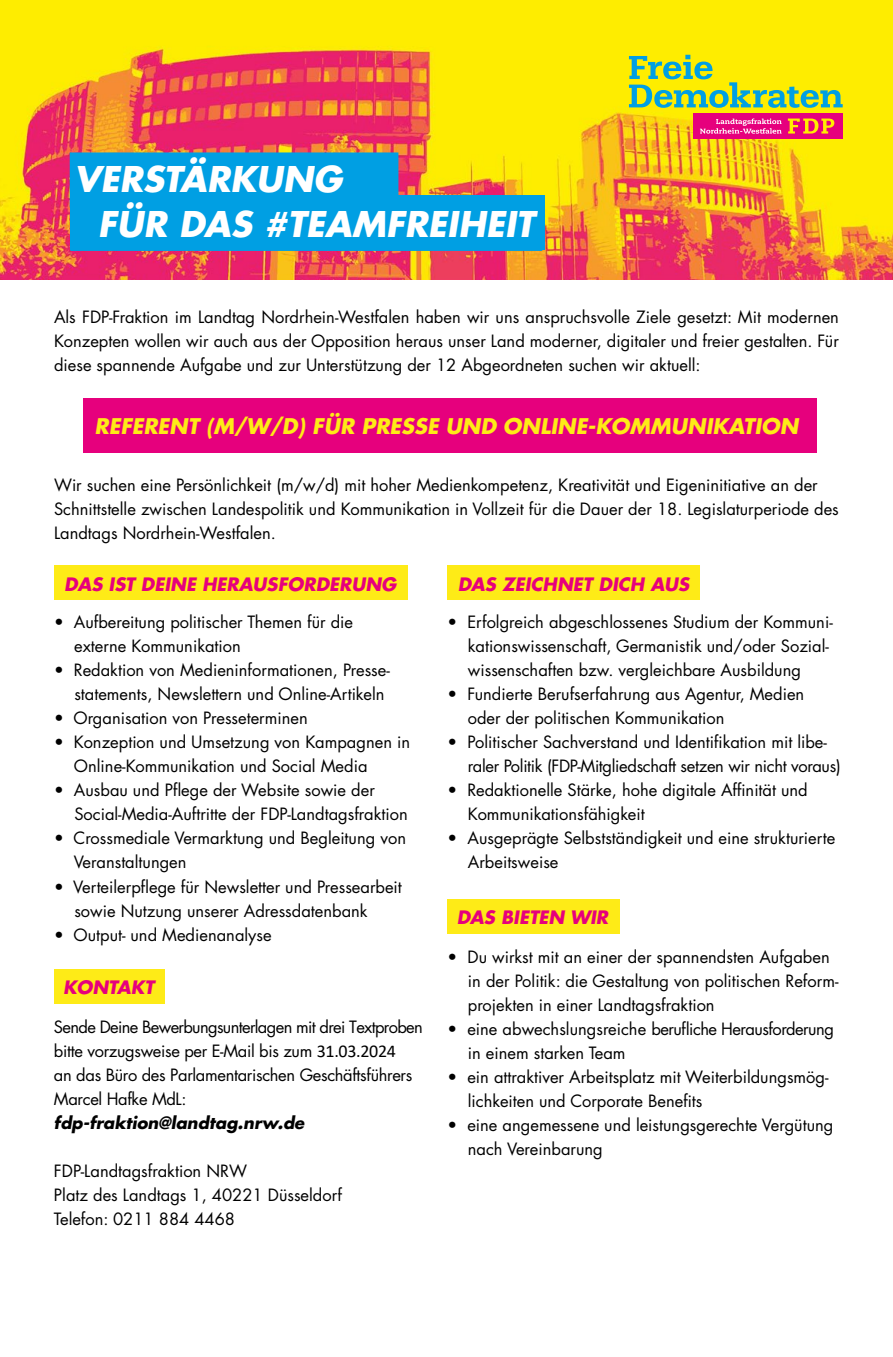
<style>
.page{position:relative;width:893px;height:1357px;background:#fff}
.page>*{position:absolute;margin:0;border:0;box-sizing:border-box;transform-origin:0 0}
.t1{font:italic 700 36.3px/43.7px "Futura LT Pro";color:#fff}
.t2{font:italic 700 34.5px/45px "Futura LT Pro";color:#fff}
.t3{font:italic 700 21px "Futura LT Pro";color:#feeb17}
.t4{font:italic 700 18px "Futura LT Pro";color:#e6007d}
.t5{font:16.5px/24px "Futura LT Pro";color:#000}
.t6{font:16.5px/24px "Futura LT Pro";letter-spacing:-.02em;color:#000}
.t7{font:italic 700 16.5px "Futura LT Pro";color:#000}
.s1{font-family:"Calibri";font-size:18px}
</style>
<div class="page">
<div style="left:83px;top:399px;width:733px;height:54px;background:#e6007d"></div>
<img style="left:0;top:0;width:893px;height:280px">
<svg style="left:629px;top:55px;width:214px;height:53px;background:#b8d73e"></svg>
<div style="left:693px;top:113px;width:150px;height:26px;background:#e6007d"></div>
<svg style="left:788px;top:118px;width:46px;height:15px"></svg>
<svg style="left:700px;top:118px;width:82px;height:16px"></svg>
<div style="left:54px;top:566px;width:354px;height:34px;background:#feeb17"></div>
<div style="left:448px;top:566px;width:252px;height:34px;background:#feeb17"></div>
<div style="left:54px;top:969px;width:111px;height:34px;background:#feeb17"></div>
<div style="left:448px;top:899px;width:172px;height:34px;background:#feeb17"></div>
<div style="left:70px;top:153px;width:328px;height:54px;background:#009fe3"></div>
<div style="left:71px;top:196px;width:474px;height:54px;background:#009fe3"></div>
<h1 class="t1" style="left:142px;top:157px;width:382px;text-indent:-54px">VERSTÄRKUNG<br>FÜRS TEAM FREIHEIT</h1>
<h2 class="t2" style="left:98px;top:155px;width:438px;text-indent:-24px">VERSTÄRKUNG<br>FÜR DAS #TEAMFREIHEIT</h2>
<p class="t5" style="left:54px;top:305px;width:786px;text-align:justify">Als FDP-Fraktion im Landtag Nordrhein-Westfalen haben wir uns anspruchsvolle Ziele gesetzt: Mit modernen Konzepten wollen wir auch aus der Opposition heraus unser Land moderner, digitaler und freier gestalten. Für diese spannende Aufgabe und zur Unterstützung der 12 Abgeordneten suchen wir aktuell:</p>
<p class="t3" style="left:95px;top:410px;width:705px">REFERENT (M/W/D) FÜR PRESSE UND ONLINE-KOMMUNIKATION</p>
<p class="t5" style="left:54px;top:473px;width:786px">Wir suchen eine Persönlichkeit (m/w/d) mit hoher Medienkompetenz, Kreativität und Eigeninitiative an der<br>Schnittstelle zwischen Landespolitik und Kommunikation in Vollzeit für die Dauer der 18. Legislaturperiode des<br>Landtags Nordrhein-Westfalen.</p>
<p class="t4" style="left:64px;top:571px;width:334px">DAS IST DEINE HERAUSFORDERUNG</p>
<p class="t5" style="left:74px;top:610px;width:280px;text-indent:-20px">• Aufbereitung politischer Themen für die externe Kommunikation</p>
<p class="t5" style="left:74px;top:658px;width:317px;text-indent:-20px">• Redaktion von Medieninformationen, Presse&shy;statements, Newslettern und Online-Artikeln</p>
<p class="t5" style="left:54px;top:706px;width:255px">• Organisation von Presseterminen</p>
<p class="t5" style="left:74px;top:730px;width:338px;text-indent:-20px">• Konzeption und Umsetzung von Kampagnen in<br>Online-Kommunikation und Social Media</p>
<p class="t5" style="left:74px;top:778px;width:335px;text-indent:-20px">• Ausbau und Pflege der Website sowie der<br>Social-Media-Auftritte der FDP-Landtagsfraktion</p>
<p class="t5" style="left:74px;top:826px;width:334px;text-indent:-20px">• Crossmediale Vermarktung und Begleitung von<br>Veranstaltungen</p>
<p class="t5" style="left:74px;top:874px;width:329px;text-indent:-20px">• Verteilerpflege für Newsletter und Pressearbeit sowie Nutzung unserer Adressdatenbank</p>
<p class="t5" style="left:54px;top:922px;width:219px">• Output- und Medienanalyse</p>
<p class="t4" style="left:458px;top:571px;width:233px">DAS ZEICHNET DICH AUS</p>
<p class="t5" style="left:468px;top:610px;width:366px;text-indent:-20px">• Erfolgreich abgeschlossenes Studium der Kommuni&shy;kationswissenschaft, Germanistik und/oder Sozial&shy;wissenschaften bzw. vergleichbare Ausbildung</p>
<p class="t5" style="left:468px;top:682px;width:338px;text-indent:-20px">• Fundierte Berufserfahrung aus Agentur, Medien oder der politischen Kommunikation</p>
<p class="t6" style="left:468px;top:730px;width:374px;text-indent:-20px">• Politischer Sachverstand und Identifikation mit libe&shy;raler Politik (FDP-Mitgliedschaft setzen wir nicht voraus)</p>
<p class="t5" style="left:468px;top:778px;width:341px;text-indent:-20px">• Redaktionelle Stärke, hohe digitale Affinität und<br>Kommunikationsfähigkeit</p>
<p class="t5" style="left:468px;top:826px;width:369px;text-indent:-20px">• Ausgeprägte Selbstständigkeit und eine strukturierte<br>Arbeitsweise</p>
<p class="t4" style="left:457px;top:903px;width:153px">DAS BIETEN WIR</p>
<p class="t4" style="left:63px;top:973px;width:92px">KONTAKT</p>
<p class="t6" style="left:54px;top:1014px;width:370px">Sende Deine Bewerbungsunterlagen mit drei Textproben bitte vorzugsweise per E-Mail bis zum <span class="s1">31.03.2024<br></span>an das Büro des Parlamentarischen Geschäftsführers Marcel Hafke MdL:</p>
<p class="t7" style="left:54px;top:1110px;width:252px">fdp-fraktion@landtag.nrw.de</p>
<p class="t5" style="left:54px;top:1158px;width:290px">FDP-Landtagsfraktion NRW<br>Platz des Landtags 1, 40221 Düsseldorf<br>Telefon: 0211 884 4468</p>
<p class="t5" style="left:468px;top:944px;width:372px;text-indent:-20px">• Du wirkst mit an einer der spannendsten Aufgaben in der Politik: die Gestaltung von politischen Reform&shy;projekten in einer Landtagsfraktion</p>
<p class="t5" style="left:468px;top:1016px;width:368px;text-indent:-20px">• eine abwechslungsreiche berufliche Herausforderung in einem starken Team</p>
<p class="t5" style="left:468px;top:1064px;width:362px;text-indent:-20px">• ein attraktiver Arbeitsplatz mit Weiterbildungsmög&shy;lichkeiten und Corporate Benefits</p>
<p class="t5" style="left:468px;top:1112px;width:367px;text-indent:-20px">• eine angemessene und leistungsgerechte Vergütung nach Vereinbarung</p>
</div>
